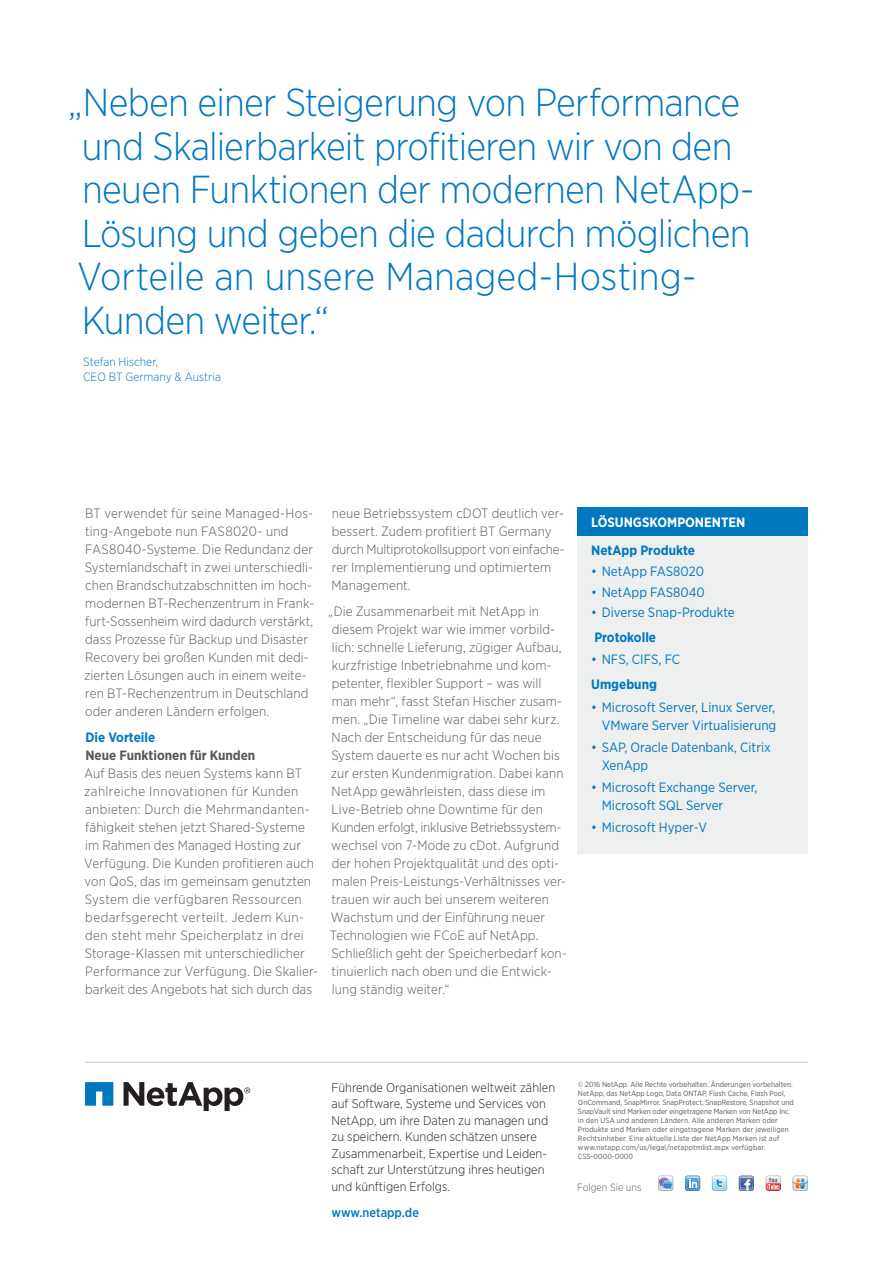
<style>
.page{position:relative;width:893px;height:1263px;background:#fff}
.page>*{position:absolute;margin:0;border:0;box-sizing:border-box;transform-origin:0 0}
.t1{font:300 39px/43.5px "Gotham Narrow";letter-spacing:-.02em;color:#0078c0}
.t2{font:300 13.5px/18px "Gotham Narrow";letter-spacing:.01em;color:#57585a}
.t3{font:13.5px/18px "Gotham Narrow";color:#0078c0}
.t4{font:700 13.5px "Gotham Narrow";color:#0078c0}
.t5{font:700 13.5px "Gotham Narrow";color:#57585a}
.t6{font:700 13.5px "Gotham Narrow";color:#fff}
.t7{font:300 12.75px/16.5px "Gotham Narrow";color:#231f20}
.t8{font:500 12.75px "Gotham Narrow";color:#0078c0}
.t9{font:300 12px/15px "Gotham Narrow";color:#0078c0}
.t10{font:300 10.5px "Gotham Narrow";color:#57585a}
.t11{font:7.5px/9px "Gotham Narrow";color:#57585a}
</style>
<div class="page">
<svg style="left:85px;top:1082px;width:28px;height:24px"></svg>
<svg style="left:124px;top:1082px;width:126px;height:29px"></svg>
<svg style="left:658px;top:1176px;width:15px;height:15px"></svg>
<svg style="left:685px;top:1176px;width:15px;height:15px"></svg>
<svg style="left:712px;top:1176px;width:15px;height:15px"></svg>
<svg style="left:739px;top:1176px;width:15px;height:15px"></svg>
<svg style="left:766px;top:1176px;width:15px;height:15px"></svg>
<svg style="left:793px;top:1176px;width:15px;height:15px"></svg>
<hr style="left:85px;top:1062px;width:723px;height:1px;background:#c9cacc">
<div style="left:577px;top:507px;width:231px;height:29px;background:#0078c0"></div>
<div style="left:577px;top:536px;width:231px;height:318px;background:#eeefef"></div>
<h1 class="t1" style="left:68px;top:80px;width:688px">„Neben einer Steigerung von Performance und Skalierbarkeit profitieren wir von den neuen Funktionen der modernen NetApp-Lösung und geben die dadurch möglichen Vorteile an unsere Managed-Hosting-Kunden weiter.“</h1>
<p class="t9" style="left:83px;top:354px;width:139px">Stefan Hischer,<br>CEO BT Germany &amp; Austria</p>
<p class="t2" style="left:84px;top:504px;width:232px">BT verwendet für seine Managed-Hos&shy;ting-Angebote nun FAS8020- und FAS8040-Systeme. Die Redundanz der Systemlandschaft in zwei unterschiedli&shy;chen Brandschutzabschnitten im hoch&shy;modernen BT-Rechenzentrum in Frank&shy;furt-Sossenheim wird dadurch verstärkt, dass Prozesse für Backup und Disaster Recovery bei großen Kunden mit dedi&shy;zierten Lösungen auch in einem weite&shy;ren BT-Rechenzentrum in Deutschland oder anderen Ländern erfolgen.</p>
<p class="t4" style="left:85px;top:729px;width:71px">Die Vorteile</p>
<p class="t5" style="left:85px;top:747px;width:171px">Neue Funktionen für Kunden</p>
<p class="t2" style="left:84px;top:764px;width:235px">Auf Basis des neuen Systems kann BT zahlreiche Innovationen für Kunden anbieten: Durch die Mehrmandanten&shy;fähigkeit stehen jetzt Shared-Systeme im Rahmen des Managed Hosting zur Verfügung. Die Kunden profitieren auch von QoS, das im gemeinsam genutzten System die verfügbaren Ressourcen bedarfsgerecht verteilt. Jedem Kun&shy;den steht mehr Speicherplatz in drei Storage-Klassen mit unterschiedlicher Performance zur Verfügung. Die Skalier&shy;barkeit des Angebots hat sich durch das</p>
<p class="t2" style="left:332px;top:504px;width:235px">neue Betriebssystem cDOT deutlich ver&shy;bessert. Zudem profitiert BT Germany durch Multiprotokollsupport von einfache&shy;rer Implementierung und optimiertem Management.</p>
<p class="t2" style="left:328px;top:602px;width:240px">„Die Zusammenarbeit mit NetApp in diesem Projekt war wie immer vorbild&shy;lich: schnelle Lieferung, zügiger Aufbau, kurzfristige Inbetriebnahme und kom&shy;petenter, flexibler Support – was will<br>man mehr“, fasst Stefan Hischer zusam&shy;men. „Die Timeline war dabei sehr kurz.<br>Nach der Entscheidung für das neue System dauerte es nur acht Wochen bis zur ersten Kundenmigration. Dabei kann NetApp gewährleisten, dass diese im Live-Betrieb ohne Downtime für den Kunden erfolgt, inklusive Betriebssystem&shy;wechsel von 7-Mode zu cDot. Aufgrund der hohen Projektqualität und des opti&shy;malen Preis-Leistungs-Verhältnisses ver&shy;trauen wir auch bei unserem weiteren Wachstum und der Einführung neuer Technologien wie FCoE auf NetApp.<br>Schließlich geht der Speicherbedarf kon&shy;tinuierlich nach oben und die Entwick&shy;lung ständig weiter.“</p>
<p class="t6" style="left:591px;top:513px;width:156px">LÖSUNGSKOMPONENTEN</p>
<p class="t4" style="left:591px;top:542px;width:105px">NetApp Produkte</p>
<p class="t3" style="left:591px;top:562px;width:114px">• NetApp FAS8020</p>
<p class="t3" style="left:591px;top:582px;width:115px">• NetApp FAS8040</p>
<p class="t3" style="left:591px;top:603px;width:145px">• Diverse Snap-Produkte</p>
<p class="t4" style="left:594px;top:629px;width:63px">Protokolle</p>
<p class="t3" style="left:591px;top:650px;width:91px">• NFS, CIFS, FC</p>
<p class="t4" style="left:591px;top:676px;width:67px">Umgebung</p>
<p class="t3" style="left:591px;top:698px;width:187px;text-align:right">• Microsoft Server, Linux Server,<br>VMware Server Virtualisierung</p>
<p class="t3" style="left:602px;top:738px;width:171px;text-indent:-11px">• SAP, Oracle Datenbank, Citrix<br>XenApp</p>
<p class="t3" style="left:602px;top:778px;width:157px;text-indent:-11px">• Microsoft Exchange Server,<br>Microsoft SQL Server</p>
<p class="t3" style="left:591px;top:818px;width:117px">• Microsoft Hyper-V</p>
<p class="t7" style="left:331px;top:1078px;width:225px">Führende Organisationen weltweit zählen auf Software, Systeme und Services von NetApp, um ihre Daten zu managen und zu speichern. Kunden schätzen unsere Zusammenarbeit, Expertise und Leiden&shy;schaft zur Unterstützung ihres heutigen und künftigen Erfolgs.</p>
<p class="t8" style="left:331px;top:1204px;width:89px">www.netapp.de</p>
<p class="t11" style="left:578px;top:1080px;width:217px">© 2016 NetApp. Alle Rechte vorbehalten. Änderungen vorbehalten.<br>NetApp, das NetApp Logo, Data ONTAP, Flash Cache, Flash Pool, OnCommand, SnapMirror, SnapProtect, SnapRestore, Snapshot und SnapVault sind Marken oder eingetragene Marken von NetApp Inc. in den USA und anderen Ländern. Alle anderen Marken oder Produkte sind Marken oder eingetragene Marken der jeweiligen Rechtsinhaber. Eine aktuelle Liste der NetApp Marken ist auf www.netapp.com/us/legal/netapptmlist.aspx verfügbar.<br>CSS‑0000‑0000</p>
<p class="t10" style="left:577px;top:1181px;width:66px">Folgen Sie uns</p>
</div>
